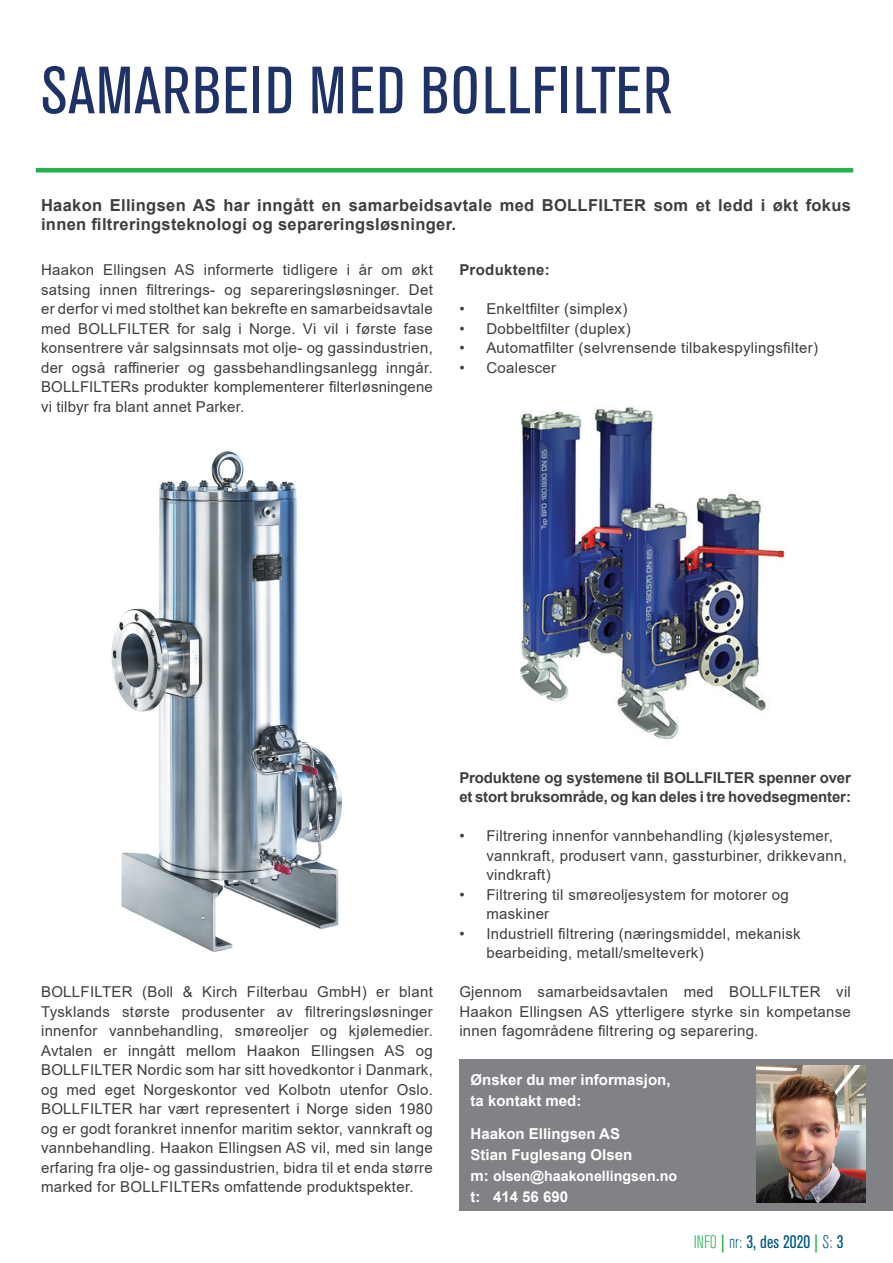
<style>
.page{position:relative;width:893px;height:1263px;background:#fff}
.page>*{position:absolute;margin:0;border:0;box-sizing:border-box;transform-origin:0 0}
.t1{font:condensed 66px "Akzidenz Grotesk BE";letter-spacing:.02em;color:#1f3267}
.t2{font:condensed 18px "Akzidenz Grotesk BE";color:#00597c}
.t3{font:700 16.5px/19.5px "Arial";letter-spacing:.02em;color:#3e3e3f}
.t4{font:15px/19.5px "Arial";letter-spacing:.02em;color:#3e3e3f;text-align:justify}
.t5{font:700 15px/19.5px "Arial";letter-spacing:-.01em;color:#3e3e3f}
.t6{font:700 15px/21px "Arial";color:#fff}
.t7{font:700 15px "Arial";letter-spacing:.02em;color:#3e3e3f}
.t8{font:700 14.25px "Arial";color:#fff}
.s1{font-size:15px}
.s2{font-weight:300;color:#22b24e}
.s3{color:#22b24e}
.s4{font-weight:300}
</style>
<div class="page">
<div style="left:36px;top:168px;width:817px;height:5px;background:#22b24e"></div>
<img style="left:111px;top:451px;width:231px;height:501px">
<div style="left:459px;top:1059px;width:434px;height:152px;background:#808285"></div>
<img style="left:756px;top:1065px;width:110px;height:138px">
<img style="left:520px;top:407px;width:265px;height:333px">
<p class="t1" style="left:41px;top:54px;width:633px">SAMARBEID MED BOLLFILTER</p>
<p class="t3" style="left:41px;top:195px;width:811px">Haakon Ellingsen AS har inngått en samarbeidsavtale med BOLLFILTER som et ledd i økt fokus innen filtreringsteknologi og separeringsløsninger.</p>
<p class="t4" style="left:41px;top:260px;width:393px">Haakon Ellingsen AS informerte tidligere i år om økt satsing innen filtrerings- og separeringsløsninger. Det er derfor vi med stolthet kan bekrefte en samarbeidsavtale med BOLLFILTER for salg i Norge. Vi vil i første fase konsentrere vår salgsinnsats mot olje- og gassindustrien, der også raffinerier og gassbehandlingsanlegg inngår.<br>BOLLFILTERs produkter komplementerer filterløsningene vi tilbyr fra blant annet Parker.</p>
<p class="t7" style="left:459px;top:260px;width:92px">Produktene:</p>
<p class="t4" style="left:459px;top:299px;width:170px">• Enkeltfilter (simplex)</p>
<p class="t4" style="left:459px;top:319px;width:173px">• Dobbeltfilter (duplex)</p>
<p class="t4" style="left:459px;top:338px;width:360px">• Automatfilter (selvrensende tilbakespylingsfilter)</p>
<p class="t4" style="left:459px;top:358px;width:98px">• Coalescer</p>
<p class="t4" style="left:41px;top:982px;width:393px">BOLLFILTER (Boll &amp; Kirch Filterbau GmbH) er blant Tysklands største produsenter av filtreringsløsninger innenfor vannbehandling, smøreoljer og kjølemedier.<br>Avtalen er inngått mellom Haakon Ellingsen AS og BOLLFILTER Nordic som har sitt hovedkontor i Danmark, og med eget Norgeskontor ved Kolbotn utenfor Oslo.<br>BOLLFILTER har vært representert i Norge siden 1980 og er godt forankret innenfor maritim sektor, vannkraft og vannbehandling. Haakon Ellingsen AS vil, med sin lange erfaring fra olje- og gassindustrien, bidra til et enda større marked for BOLLFILTERs omfattende produktspekter.</p>
<p class="t5" style="left:459px;top:768px;width:393px">Produktene og systemene til BOLLFILTER spenner over et stort bruksområde, og kan deles i tre hovedsegmenter:</p>
<p class="t4" style="left:486px;top:826px;width:362px;text-align:left;text-indent:-27px">• Filtrering innenfor vannbehandling (kjølesystemer, vannkraft, produsert vann, gassturbiner, drikkevann, vindkraft)</p>
<p class="t4" style="left:486px;top:884px;width:304px;text-indent:-27px">• Filtrering til smøreoljesystem for motorer og maskiner</p>
<p class="t4" style="left:486px;top:923px;width:316px;text-indent:-27px">• Industriell filtrering (næringsmiddel, mekanisk bearbeiding, metall/smelteverk)</p>
<p class="t4" style="left:459px;top:982px;width:393px">Gjennom samarbeidsavtalen med BOLLFILTER vil Haakon Ellingsen AS ytterligere styrke sin kompetanse innen fagområdene filtrering og separering.</p>
<p class="t6" style="left:470px;top:1069px;width:202px">Ønsker du mer informasjon, ta kontakt med:</p>
<p class="t6" style="left:470px;top:1124px;width:151px">Haakon Ellingsen AS</p>
<p class="t6" style="left:470px;top:1145px;width:163px">Stian Fuglesang Olsen</p>
<p class="t8" style="left:470px;top:1166px;width:208px"><span class="s1">m:</span> olsen@haakonellingsen.no</p>
<p class="t6" style="left:470px;top:1187px;width:99px">t: 414 56 690</p>
<p class="t2" style="left:694px;top:1232px;width:151px"><span class="s2">INFO</span> <span class="s3">|</span> <span class="s4">nr:</span> 3, des 2020 <span class="s3">|</span> <span class="s4">S:</span> 3</p>
</div>
